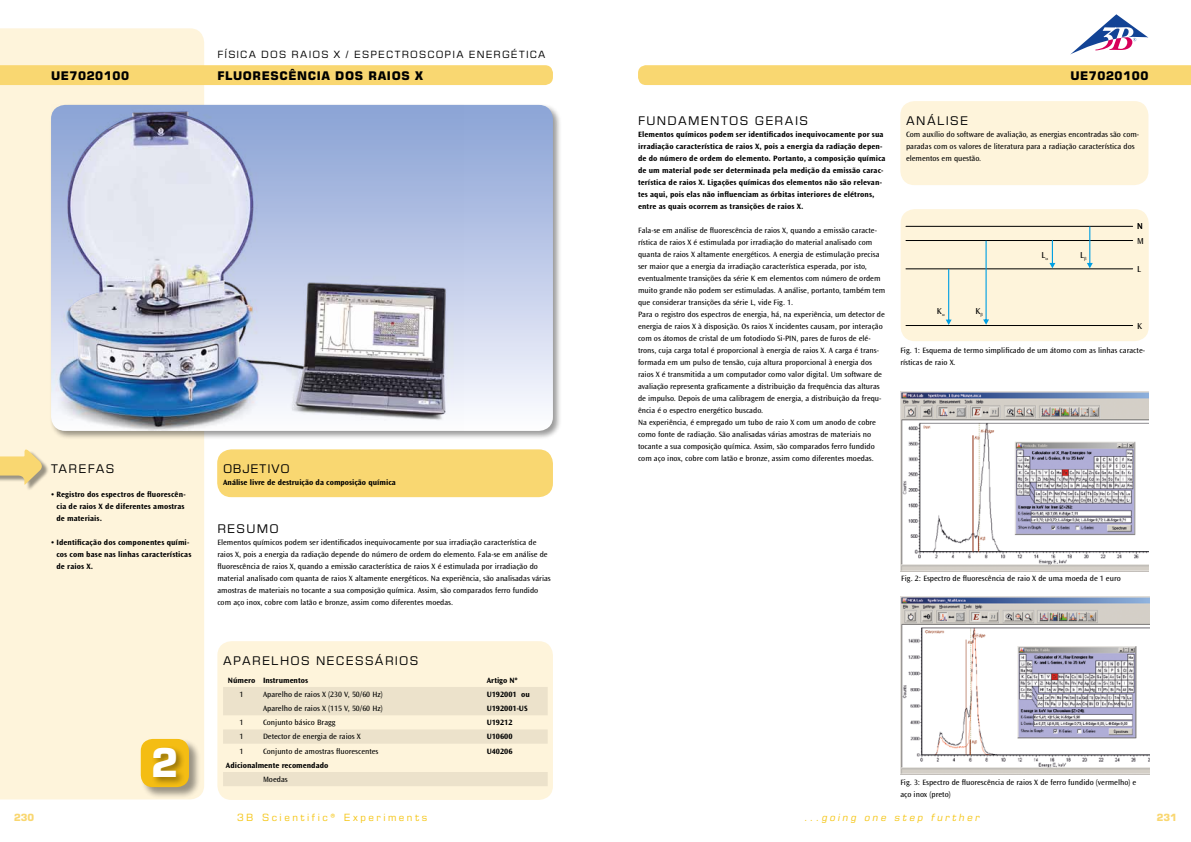
<style>
.page{position:relative;width:1191px;height:842px;background:#fff}
.page>*{position:absolute;margin:0;border:0;box-sizing:border-box;transform-origin:0 0}
.t1{font:700 40px "Eurostile LT Pro";color:#fff}
.t2{font:12px "Eurostile LT Pro";letter-spacing:.1em;color:#000}
.t3{font:700 12px "Eurostile LT Pro";letter-spacing:.05em;color:#000}
.t4{font:12px "Eurostile LT Pro";letter-spacing:.075em;color:#000}
.t5{font:10px "Eurostile LT Pro";letter-spacing:.115em;color:#000}
.t6{font:10px "Eurostile LT Pro";letter-spacing:.25em;color:#f5c617}
.t7{font:italic 10px "Eurostile LT Pro";letter-spacing:.25em;color:#f5c617}
.t8{font:700 10px "Eurostile LT Pro";color:#f9d771}
.t9{font:9px/14.2px "Ocean Sans";color:#000}
.t10{font:8px/12px "Ocean Sans Std";color:#000}
.t11{font:700 8px/12px "Ocean Sans Std";letter-spacing:.01em;color:#000}
</style>
<div class="page">
<div style="left:0;top:28px;width:204px;height:771px;background:#fef4db"></div>
<div style="left:0;top:65px;width:553px;height:20px;background:#f9d771"></div>
<div style="left:638px;top:65px;width:553px;height:20px;background:#f9d771"></div>
<svg style="left:1070px;top:14px;width:78px;height:41px"></svg>
<div style="left:140px;top:739px;width:61px;height:60px;background:#000;opacity:.4"></div>
<div style="left:141px;top:739px;width:48px;height:48px;background:#f4bd13;border-radius:12px"></div>
<div style="left:217px;top:449px;width:336px;height:48px;background:#f9d771;border-radius:14px"></div>
<div style="left:0;top:451px;width:49px;height:40px;background:#000;opacity:.4"></div>
<svg style="left:0;top:447px;width:44px;height:38px;background:#edd899"></svg>
<div style="left:151px;top:745px;width:35px;height:42px;background:#000;opacity:.4"></div>
<div style="left:50px;top:103px;width:512px;height:337px;background:#000;opacity:.4"></div>
<svg style="left:464px;top:105px;width:89px;height:326px;background:#c2cde9"></svg>
<img style="left:51px;top:105px;width:413px;height:326px">
<img style="left:59px;top:112px;width:386px;height:314px">
<div style="left:217px;top:641px;width:336px;height:159px;background:#fef4db;border-radius:14px"></div>
<div style="left:900px;top:101px;width:248px;height:84px;background:#fef4db;border-radius:14px"></div>
<div style="left:900px;top:209px;width:248px;height:132px;background:#fef4db;border-radius:14px"></div>
<hr style="left:906px;top:226px;width:226px;height:1px;background:#000">
<hr style="left:906px;top:240px;width:226px;height:1px;background:#000">
<hr style="left:906px;top:268px;width:226px;height:1px;background:#000">
<hr style="left:906px;top:325px;width:226px;height:1px;background:#000">
<img style="left:900px;top:391px;width:248px;height:180px">
<img style="left:900px;top:597px;width:249px;height:177px">
<svg style="left:223px;top:687px;width:325px;height:99px"></svg>
<svg style="left:942px;top:269px;width:9px;height:56px"></svg>
<svg style="left:980px;top:241px;width:9px;height:84px"></svg>
<svg style="left:1049px;top:240px;width:6px;height:28px"></svg>
<svg style="left:1084px;top:226px;width:8px;height:42px"></svg>
<p class="t5" style="left:217px;top:48px;width:53px">FÍSI CA DOS</p>
<p class="t5" style="left:292px;top:48px;width:9px">RAIOS</p>
<p class="t5" style="left:334px;top:48px;width:70px">X / ESPECTROS</p>
<p class="t5" style="left:427px;top:48px;width:51px">COPIA ENERG</p>
<p class="t5" style="left:511px;top:48px;width:36px">ÉTI CA</p>
<h2 class="t3" style="left:217px;top:68px;width:207px">FLUORESCÊNCIA DOS RAIOS X</h2>
<h2 class="t3" style="left:51px;top:68px;width:80px">UE7020100</h2>
<h2 class="t3" style="left:1070px;top:68px;width:80px">UE7020100</h2>
<h2 class="t2" style="left:51px;top:462px;width:65px">TAREFAS</h2>
<p class="t11" style="left:56px;top:489px;width:131px;text-indent:-5px">• Registro dos espectros de fluorescên&shy;cia de raios X de diferentes amostras de materiais.</p>
<p class="t11" style="left:56px;top:537px;width:136px;text-indent:-5px">• Identificação dos componentes quími&shy;cos com base nas linhas características de raios X.</p>
<h1 class="t1" style="left:152px;top:738px;width:28px">2</h1>
<h2 class="t4" style="left:223px;top:462px;width:68px">OBJETIVO</h2>
<p class="t11" style="left:223px;top:477px;width:174px">Análise livre de destruição da composição química</p>
<h2 class="t2" style="left:217px;top:522px;width:63px">RESUMO</h2>
<p class="t10" style="left:217px;top:537px;width:335px">Elementos químicos podem ser identificados inequivocamente por sua irradiação característica de raios X, pois a energia da radiação depende do número de ordem do elemento. Fala-se em análise de fluorescência de raios X, quando a emissão característica de raios X é estimulada por irradiação do material analisado com quanta de raios X altamente energéticos. Na experiência, são analisadas várias amostras de materiais no tocante a sua composição química. Assim, são comparados ferro fundido com aço inox, cobre com latão e bronze, assim como diferentes moedas.</p>
<h2 class="t2" style="left:223px;top:654px;width:29px">APARE</h2>
<h2 class="t2" style="left:271px;top:654px;width:29px">LHOS</h2>
<h2 class="t2" style="left:316px;top:654px;width:40px">NECESS</h2>
<h2 class="t2" style="left:375px;top:654px;width:20px">ÁRIOS</h2>
<p class="t11" style="left:228px;top:674px;width:82px">Número Instrumentos</p>
<p class="t11" style="left:486px;top:674px;width:32px">Artigo Nº</p>
<p class="t10" style="left:240px;top:688px;width:5px">1</p>
<p class="t10" style="left:263px;top:688px;width:121px">Aparelho de raios X (230 V, 50/60 Hz)</p>
<p class="t11" style="left:486px;top:688px;width:45px">U192001 ou</p>
<p class="t10" style="left:263px;top:703px;width:121px">Aparelho de raios X (115 V, 50/60 Hz)</p>
<p class="t11" style="left:486px;top:702px;width:42px">U192001-US</p>
<p class="t10" style="left:240px;top:717px;width:5px">1</p>
<p class="t10" style="left:263px;top:717px;width:74px">Conjunto básico Bragg</p>
<p class="t11" style="left:486px;top:717px;width:27px">U19212</p>
<p class="t10" style="left:240px;top:731px;width:5px">1</p>
<p class="t10" style="left:263px;top:731px;width:99px">Detector de energia de raios X</p>
<p class="t11" style="left:486px;top:731px;width:27px">U10600</p>
<p class="t10" style="left:240px;top:745px;width:5px">1</p>
<p class="t10" style="left:263px;top:745px;width:117px">Conjunto de amostras fluorescentes</p>
<p class="t11" style="left:486px;top:745px;width:27px">U40206</p>
<p class="t11" style="left:226px;top:759px;width:104px">Adicionalmente recomendado</p>
<p class="t10" style="left:263px;top:773px;width:26px">Moedas</p>
<h2 class="t2" style="left:638px;top:114px;width:171px">FUNDAMENTOS GERAIS</h2>
<p class="t11" style="left:638px;top:129px;width:249px">Elementos químicos podem ser identificados inequivocamente por sua irradiação característica de raios X, pois a energia da radiação depen&shy;de do número de ordem do elemento. Portanto, a composição química de um material pode ser determinada pela medição da emissão carac&shy;terística de raios X. Ligações químicas dos elementos não são relevan&shy;tes aqui, pois elas não influenciam as órbitas interiores de elétrons, entre as quais ocorrem as transições de raios X.</p>
<p class="t10" style="left:638px;top:225px;width:249px">Fala-se em análise de fluorescência de raios X, quando a emissão caracte&shy;rística de raios X é estimulada por irradiação do material analisado com quanta de raios X altamente energéticos. A energia de estimulação precisa ser maior que a energia da irradiação característica esperada, por isto, eventualmente transições da série K em elementos com número de ordem muito grande não podem ser estimuladas. A análise, portanto, também tem que considerar transições da série L, vide Fig. 1.<br>Para o registro dos espectros de energia, há, na experiência, um detector de energia de raios X à disposição. Os raios X incidentes causam, por interação com os átomos de cristal de um fotodiodo Si-PIN, pares de furos de elé&shy;trons, cuja carga total é proporcional à energia de raios X. A carga é trans&shy;formada em um pulso de tensão, cuja altura proporcional à energia dos raios X é transmitida a um computador como valor digital. Um software de avaliação representa graficamente a distribuição da frequência das alturas de impulso. Depois de uma calibragem de energia, a distribuição da frequ&shy;ência é o espectro energético buscado.<br>Na experiência, é empregado um tubo de raio X com um anodo de cobre como fonte de radiação. São analisadas várias amostras de materiais no tocante a sua composição química. Assim, são comparados ferro fundido com aço inox, cobre com latão e bronze, assim como diferentes moedas.</p>
<h2 class="t2" style="left:906px;top:114px;width:64px">ANÁLISE</h2>
<p class="t10" style="left:906px;top:129px;width:235px">Com auxílio do software de avaliação, as energias encontradas são com&shy;paradas com os valores de literatura para a radiação característica dos elementos em questão.</p>
<p class="t9" style="left:937px;top:305px;width:7px">K</p>
<p class="t9" style="left:975px;top:305px;width:7px">K</p>
<p class="t9" style="left:1041px;top:248px;width:5px">L</p>
<p class="t9" style="left:1080px;top:248px;width:5px">L</p>
<p class="t9" style="left:1137px;top:220px;width:8px">N<br>M</p>
<p class="t9" style="left:1137px;top:263px;width:5px">L</p>
<p class="t9" style="left:1137px;top:319px;width:7px">K</p>
<p class="t10" style="left:900px;top:345px;width:246px">Fig. 1: Esquema de termo simplificado de um átomo com as linhas caracte&shy;rísticas de raio X.</p>
<p class="t10" style="left:901px;top:573px;width:221px">Fig. 2: Espectro de fluorescência de raio X de uma moeda de 1 euro</p>
<p class="t10" style="left:900px;top:777px;width:237px">Fig. 3: Espectro de fluorescência de raios X de ferro fundido (vermelho) e aço inox (preto)</p>
<p class="t8" style="left:14px;top:811px;width:22px">230</p>
<p class="t6" style="left:237px;top:811px;width:192px">3B SCIENTIFIC® EXPERIMENTS</p>
<p class="t7" style="left:804px;top:811px;width:177px">...going one step further</p>
<p class="t8" style="left:1156px;top:811px;width:22px">231</p>
</div>
